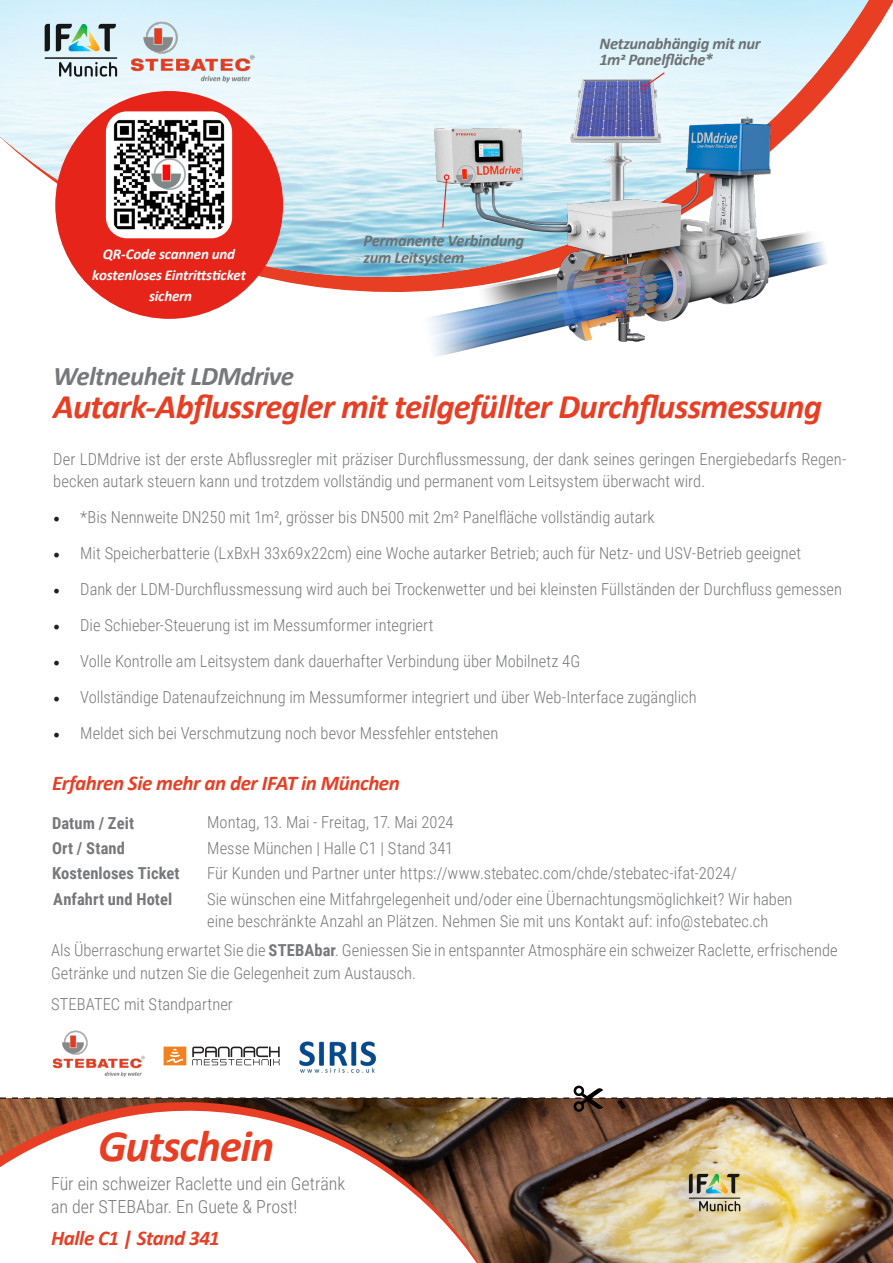
<style>
.page{position:relative;width:893px;height:1263px;background:#fff}
.page>*{position:absolute;margin:0;border:0;box-sizing:border-box;transform-origin:0 0}
.t1{font:italic 700 45px "Calibri";letter-spacing:-.025em;color:#e73e24}
.t2{font:italic 700 34.5px "Calibri";letter-spacing:-.025em;color:#e73e24}
.t3{font:italic 700 27px "Calibri";letter-spacing:-.025em;color:#76787b}
.t4{font:italic 700 21px "Calibri";letter-spacing:-.025em;color:#e73e24}
.t5{font:300 18px "Roboto Condensed";letter-spacing:-.005em;color:#76787b}
.t6{font:300 16.5px/22.5px "Roboto Condensed";color:#76787b}
.t7{font:italic 700 16.5px/16.5px "Calibri";letter-spacing:-.02em;color:#6c7172}
.t8{font:700 16.5px "Roboto Condensed";letter-spacing:.005em;color:#76787b}
.t9{font:700 16.5px "Roboto Condensed";letter-spacing:.005em;color:#77777b}
.t10{font:italic 700 15px "Calibri";letter-spacing:-.015em;color:#fff}
.s1{font-family:"Minion Pro";font-weight:400;font-size:18px;color:#231f20}
.s2{font-weight:700}
</style>
<div class="page">
<img style="left:0;top:0;width:869px;height:307px">
<img style="left:560px;top:76px;width:112px;height:35px">
<div style="left:55px;top:91px;width:228px;height:228px;background:#e72419;border-radius:50%"></div>
<img style="left:113px;top:118px;width:112px;height:113px">
<div style="left:106px;top:111px;width:126px;height:127px;border:6px solid #fff;border-radius:18px"></div>
<img style="left:585px;top:1112px;width:308px;height:151px">
<svg style="left:0;top:1064px;width:585px;height:199px"></svg>
<svg style="left:0;top:1085px;width:893px;height:27px"></svg>
<svg style="left:689px;top:1174px;width:51px;height:37px;background:#a4a386"></svg>
<img style="left:131px;top:21px;width:124px;height:62px">
<svg style="left:45px;top:24px;width:5px;height:27px"></svg>
<svg style="left:56px;top:24px;width:60px;height:27px;background:#93ada4"></svg>
<svg style="left:45px;top:57px;width:72px;height:20px"></svg>
<img style="left:52px;top:1031px;width:92px;height:45px">
<svg style="left:192px;top:1046px;width:88px;height:19px"></svg>
<svg style="left:164px;top:1046px;width:22px;height:19px"></svg>
<img style="left:299px;top:1041px;width:77px;height:33px">
<img style="left:411px;top:111px;width:423px;height:245px">
<svg style="left:442px;top:174px;width:9px;height:55px"></svg>
<svg style="left:641px;top:71px;width:25px;height:21px"></svg>
<p class="t10" style="left:103px;top:243px;width:134px">QR-Code scannen und</p>
<p class="t10" style="left:92px;top:264px;width:155px">kostenloses Eintrittsticket</p>
<p class="t10" style="left:149px;top:285px;width:44px">sichern</p>
<p class="t3" style="left:53px;top:356px;width:242px">Weltneuheit LDMdrive</p>
<p class="t7" style="left:364px;top:232px;width:162px">Permanente Verbindung</p>
<p class="t7" style="left:364px;top:248px;width:102px">zum Leitsystem</p>
<p class="t7" style="left:600px;top:35px;width:162px">Netzunabhängig mit nur<br>1m2 Panelfläche*</p>
<p class="t2" style="left:53px;top:382px;width:770px">Autark-Abflussregler mit teilgefüllter Durchflussmessung</p>
<p class="t6" style="left:53px;top:447px;width:794px">Der LDMdrive ist der erste Abflussregler mit präziser Durchflussmessung, der dank seines geringen Energiebedarfs Regen&shy;becken autark steuern kann und trotzdem vollständig und permanent vom Leitsystem überwacht wird.</p>
<p class="t6" style="left:53px;top:505px;width:603px"><span class="s1">•</span> *Bis Nennweite DN250 mit 1m², grösser bis DN500 mit 2m² Panelfläche vollständig autark</p>
<p class="t6" style="left:53px;top:541px;width:749px"><span class="s1">•</span> Mit Speicherbatterie (LxBxH 33x69x22cm) eine Woche autarker Betrieb; auch für Netz- und USV-Betrieb geeignet</p>
<p class="t6" style="left:53px;top:577px;width:790px"><span class="s1">•</span> Dank der LDM-Durchflussmessung wird auch bei Trockenwetter und bei kleinsten Füllständen der Durchfluss gemessen</p>
<p class="t6" style="left:53px;top:613px;width:382px"><span class="s1">•</span> Die Schieber-Steuerung ist im Messumformer integriert</p>
<p class="t6" style="left:53px;top:649px;width:529px"><span class="s1">•</span> Volle Kontrolle am Leitsystem dank dauerhafter Verbindung über Mobilnetz 4G</p>
<p class="t6" style="left:53px;top:685px;width:645px"><span class="s1">•</span> Vollständige Datenaufzeichnung im Messumformer integriert und über Web-Interface zugänglich</p>
<p class="t6" style="left:53px;top:721px;width:447px"><span class="s1">•</span> Meldet sich bei Verschmutzung noch bevor Messfehler entstehen</p>
<p class="t4" style="left:52px;top:768px;width:349px">Erfahren Sie mehr an der IFAT in München</p>
<p class="t8" style="left:52px;top:811px;width:83px">Datum / Zeit</p>
<p class="t6" style="left:207px;top:810px;width:248px">Montag, 13. Mai - Freitag, 17. Mai 2024</p>
<p class="t8" style="left:52px;top:836px;width:74px">Ort / Stand</p>
<p class="t6" style="left:207px;top:836px;width:247px">Messe München | Halle C1 | Stand 341</p>
<p class="t8" style="left:52px;top:862px;width:129px">Kostenloses Ticket</p>
<p class="t6" style="left:207px;top:862px;width:531px">Für Kunden und Partner unter https://www.stebatec.com/chde/stebatec-ifat-2024/</p>
<p class="t9" style="left:53px;top:887px;width:120px">Anfahrt und Hotel</p>
<p class="t6" style="left:207px;top:887px;width:587px">Sie wünschen eine Mitfahrgelegenheit und/oder eine Übernachtungsmöglichkeit? Wir haben</p>
<p class="t6" style="left:207px;top:909px;width:562px">eine beschränkte Anzahl an Plätzen. Nehmen Sie mit uns Kontakt auf: info@stebatec.ch</p>
<p class="t6" style="left:51px;top:938px;width:788px">Als Überraschung erwartet Sie die <span class="s2">STEBAbar</span>. Geniessen Sie in entspannter Atmosphäre ein schweizer Raclette, erfrischende<br>Getränke und nutzen Sie die Gelegenheit zum Austausch.</p>
<p class="t6" style="left:51px;top:992px;width:183px">STEBATEC mit Standpartner</p>
<p class="t1" style="left:98px;top:1114px;width:177px">Gutschein</p>
<p class="t5" style="left:51px;top:1171px;width:296px">Für ein schweizer Raclette und ein Getränk</p>
<p class="t5" style="left:51px;top:1193px;width:248px">an der STEBAbar. En Guete &amp; Prost!</p>
<p class="t4" style="left:51px;top:1223px;width:170px">Halle C1 | Stand 341</p>
</div>
